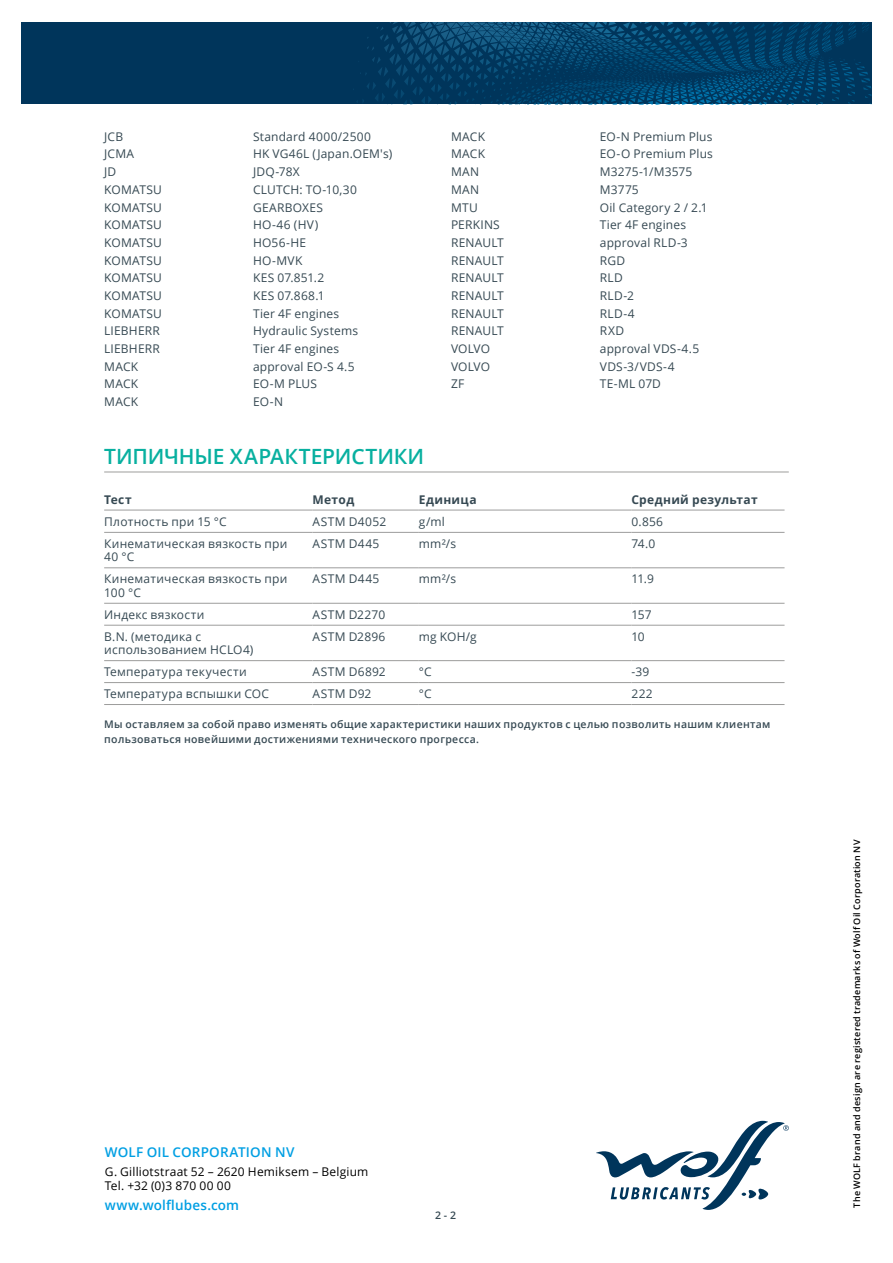
<style>
.page{position:relative;width:893px;height:1263px;background:#fff}
.page>*{position:absolute;margin:0;border:0;box-sizing:border-box;transform-origin:0 0}
.t1{font:600 21px "Open Sans";letter-spacing:-.005em;color:#08b0a0}
.t2{font:600 13.5px "Open Sans";letter-spacing:.01em;color:#009fe3}
.t3{font:12px/13.5px "Open Sans";letter-spacing:.02em;color:#364953}
.t4{font:12px/14.4px "Open Sans";letter-spacing:.015em;color:#000}
.t5{font:700 12px "Open Sans";letter-spacing:.03em;color:#364953}
.t6{font:12px "Open Sans";letter-spacing:.04em;color:#364953}
.t7{font:600 10.5px/15px "Open Sans";letter-spacing:.03em;color:#364953}
.t8{font:600 9px "Open Sans";letter-spacing:.025em;color:#000}
</style>
<div class="page">
<svg style="left:596px;top:1121px;width:193px;height:89px"></svg>
<svg style="left:21px;top:22px;width:851px;height:82px;background:#013b62"></svg>
<hr style="left:104px;top:472px;width:685px;height:1px;background:#9d9d9c">
<hr style="left:104px;top:510px;width:209px;height:1px;background:#9d9d9c">
<hr style="left:313px;top:510px;width:106px;height:1px;background:#9d9d9c">
<hr style="left:419px;top:510px;width:212px;height:1px;background:#9d9d9c">
<hr style="left:631px;top:510px;width:153px;height:1px;background:#9d9d9c">
<hr style="left:104px;top:532px;width:209px;height:1px;background:#9d9d9c">
<hr style="left:313px;top:532px;width:106px;height:1px;background:#9d9d9c">
<hr style="left:419px;top:532px;width:212px;height:1px;background:#9d9d9c">
<hr style="left:631px;top:532px;width:153px;height:1px;background:#9d9d9c">
<hr style="left:104px;top:567px;width:209px;height:1px;background:#9d9d9c">
<hr style="left:313px;top:567px;width:106px;height:1px;background:#9d9d9c">
<hr style="left:419px;top:567px;width:212px;height:1px;background:#9d9d9c">
<hr style="left:631px;top:567px;width:153px;height:1px;background:#9d9d9c">
<hr style="left:104px;top:603px;width:209px;height:1px;background:#9d9d9c">
<hr style="left:313px;top:603px;width:106px;height:1px;background:#9d9d9c">
<hr style="left:419px;top:603px;width:212px;height:1px;background:#9d9d9c">
<hr style="left:631px;top:603px;width:153px;height:1px;background:#9d9d9c">
<hr style="left:104px;top:625px;width:209px;height:1px;background:#9d9d9c">
<hr style="left:313px;top:625px;width:106px;height:1px;background:#9d9d9c">
<hr style="left:419px;top:625px;width:212px;height:1px;background:#9d9d9c">
<hr style="left:631px;top:625px;width:153px;height:1px;background:#9d9d9c">
<hr style="left:104px;top:660px;width:209px;height:1px;background:#9d9d9c">
<hr style="left:313px;top:660px;width:106px;height:1px;background:#9d9d9c">
<hr style="left:419px;top:660px;width:212px;height:1px;background:#9d9d9c">
<hr style="left:631px;top:660px;width:153px;height:1px;background:#9d9d9c">
<hr style="left:104px;top:682px;width:209px;height:1px;background:#9d9d9c">
<hr style="left:313px;top:682px;width:106px;height:1px;background:#9d9d9c">
<hr style="left:419px;top:682px;width:212px;height:1px;background:#9d9d9c">
<hr style="left:631px;top:682px;width:153px;height:1px;background:#9d9d9c">
<hr style="left:104px;top:704px;width:209px;height:1px;background:#9d9d9c">
<hr style="left:313px;top:704px;width:106px;height:1px;background:#9d9d9c">
<hr style="left:419px;top:704px;width:212px;height:1px;background:#9d9d9c">
<hr style="left:631px;top:704px;width:153px;height:1px;background:#9d9d9c">
<p class="t3" style="left:104px;top:129px;width:21px">JCB</p>
<p class="t3" style="left:253px;top:129px;width:120px">Standard 4000/2500</p>
<p class="t3" style="left:104px;top:147px;width:32px">JCMA</p>
<p class="t3" style="left:253px;top:147px;width:141px">HK VG46L (Japan.OEM's)</p>
<p class="t3" style="left:104px;top:165px;width:14px">JD</p>
<p class="t3" style="left:253px;top:165px;width:48px">JDQ-78X</p>
<p class="t3" style="left:104px;top:182px;width:59px">KOMATSU</p>
<p class="t3" style="left:253px;top:182px;width:105px">CLUTCH: TO-10,30</p>
<p class="t3" style="left:104px;top:200px;width:59px">KOMATSU</p>
<p class="t3" style="left:253px;top:200px;width:72px">GEARBOXES</p>
<p class="t3" style="left:104px;top:218px;width:59px">KOMATSU</p>
<p class="t3" style="left:253px;top:218px;width:67px">HO-46 (HV)</p>
<p class="t3" style="left:104px;top:235px;width:59px">KOMATSU</p>
<p class="t3" style="left:253px;top:235px;width:55px">HO56-HE</p>
<p class="t3" style="left:104px;top:253px;width:59px">KOMATSU</p>
<p class="t3" style="left:253px;top:253px;width:51px">HO-MVK</p>
<p class="t3" style="left:104px;top:271px;width:59px">KOMATSU</p>
<p class="t3" style="left:253px;top:271px;width:73px">KES 07.851.2</p>
<p class="t3" style="left:104px;top:289px;width:59px">KOMATSU</p>
<p class="t3" style="left:253px;top:289px;width:73px">KES 07.868.1</p>
<p class="t3" style="left:104px;top:306px;width:59px">KOMATSU</p>
<p class="t3" style="left:253px;top:306px;width:88px">Tier 4F engines</p>
<p class="t3" style="left:104px;top:324px;width:57px">LIEBHERR</p>
<p class="t3" style="left:253px;top:324px;width:107px">Hydraulic Systems</p>
<p class="t3" style="left:104px;top:342px;width:57px">LIEBHERR</p>
<p class="t3" style="left:253px;top:342px;width:88px">Tier 4F engines</p>
<p class="t3" style="left:104px;top:359px;width:36px">MACK</p>
<p class="t3" style="left:253px;top:359px;width:103px">approval EO-S 4.5</p>
<p class="t3" style="left:104px;top:377px;width:36px">MACK</p>
<p class="t3" style="left:253px;top:377px;width:66px">EO-M PLUS</p>
<p class="t3" style="left:104px;top:395px;width:36px">MACK</p>
<p class="t3" style="left:253px;top:395px;width:32px">EO-N</p>
<p class="t3" style="left:451px;top:129px;width:36px">MACK</p>
<p class="t3" style="left:600px;top:129px;width:114px">EO-N Premium Plus</p>
<p class="t3" style="left:451px;top:147px;width:36px">MACK</p>
<p class="t3" style="left:600px;top:147px;width:115px">EO-O Premium Plus</p>
<p class="t3" style="left:451px;top:165px;width:30px">MAN</p>
<p class="t3" style="left:600px;top:165px;width:94px">M3275-1/M3575</p>
<p class="t3" style="left:451px;top:182px;width:30px">MAN</p>
<p class="t3" style="left:600px;top:182px;width:41px">M3775</p>
<p class="t3" style="left:451px;top:200px;width:28px">MTU</p>
<p class="t3" style="left:600px;top:200px;width:109px">Oil Category 2 / 2.1</p>
<p class="t3" style="left:451px;top:218px;width:50px">PERKINS</p>
<p class="t3" style="left:600px;top:218px;width:88px">Tier 4F engines</p>
<p class="t3" style="left:451px;top:236px;width:54px">RENAULT</p>
<p class="t3" style="left:600px;top:236px;width:89px">approval RLD-3</p>
<p class="t3" style="left:451px;top:253px;width:54px">RENAULT</p>
<p class="t3" style="left:600px;top:253px;width:27px">RGD</p>
<p class="t3" style="left:451px;top:271px;width:54px">RENAULT</p>
<p class="t3" style="left:600px;top:271px;width:24px">RLD</p>
<p class="t3" style="left:451px;top:289px;width:54px">RENAULT</p>
<p class="t3" style="left:600px;top:289px;width:36px">RLD-2</p>
<p class="t3" style="left:451px;top:306px;width:54px">RENAULT</p>
<p class="t3" style="left:600px;top:306px;width:36px">RLD-4</p>
<p class="t3" style="left:451px;top:324px;width:54px">RENAULT</p>
<p class="t3" style="left:600px;top:324px;width:26px">RXD</p>
<p class="t3" style="left:451px;top:342px;width:41px">VOLVO</p>
<p class="t3" style="left:600px;top:342px;width:101px">approval VDS-4.5</p>
<p class="t3" style="left:451px;top:359px;width:41px">VOLVO</p>
<p class="t3" style="left:600px;top:359px;width:76px">VDS-3/VDS-4</p>
<p class="t3" style="left:451px;top:377px;width:15px">ZF</p>
<p class="t3" style="left:600px;top:377px;width:63px">TE-ML 07D</p>
<h1 class="t1" style="left:104px;top:442px;width:322px">ТИПИЧНЫЕ ХАРАКТЕРИСТИКИ</h1>
<p class="t5" style="left:104px;top:491px;width:29px">Тест</p>
<p class="t5" style="left:313px;top:491px;width:43px">Метод</p>
<p class="t5" style="left:419px;top:491px;width:59px">Единица</p>
<p class="t5" style="left:631px;top:491px;width:128px">Средний результат</p>
<p class="t3" style="left:104px;top:515px;width:124px">Плотность при 15 °C</p>
<p class="t3" style="left:313px;top:515px;width:75px">ASTM D4052</p>
<p class="t3" style="left:419px;top:515px;width:27px">g/ml</p>
<p class="t3" style="left:631px;top:515px;width:33px">0.856</p>
<p class="t3" style="left:104px;top:536px;width:185px">Кинематическая вязкость при<br>40 °C</p>
<p class="t6" style="left:313px;top:535px;width:68px">ASTM D445</p>
<p class="t3" style="left:419px;top:536px;width:39px">mm²/s</p>
<p class="t3" style="left:631px;top:536px;width:25px">74.0</p>
<p class="t3" style="left:104px;top:572px;width:185px">Кинематическая вязкость при<br>100 °C</p>
<p class="t6" style="left:313px;top:571px;width:68px">ASTM D445</p>
<p class="t3" style="left:419px;top:572px;width:39px">mm²/s</p>
<p class="t3" style="left:631px;top:572px;width:24px">11.9</p>
<p class="t3" style="left:104px;top:607px;width:102px">Индекс вязкости</p>
<p class="t3" style="left:313px;top:607px;width:74px">ASTM D2270</p>
<p class="t3" style="left:631px;top:607px;width:22px">157</p>
<p class="t3" style="left:104px;top:629px;width:151px">B.N. (методика с использованием HCLO4)</p>
<p class="t3" style="left:313px;top:629px;width:74px">ASTM D2896</p>
<p class="t3" style="left:419px;top:629px;width:59px">mg KOH/g</p>
<p class="t3" style="left:631px;top:629px;width:15px">10</p>
<p class="t3" style="left:104px;top:665px;width:144px">Температура текучести</p>
<p class="t3" style="left:313px;top:665px;width:75px">ASTM D6892</p>
<p class="t3" style="left:419px;top:665px;width:14px">°C</p>
<p class="t3" style="left:631px;top:665px;width:19px">-39</p>
<p class="t3" style="left:104px;top:687px;width:166px">Температура вспышки COC</p>
<p class="t3" style="left:313px;top:687px;width:60px">ASTM D92</p>
<p class="t3" style="left:419px;top:687px;width:14px">°C</p>
<p class="t3" style="left:631px;top:687px;width:23px">222</p>
<p class="t7" style="left:104px;top:717px;width:668px">Мы оставляем за собой право изменять общие характеристики наших продуктов с целью позволить нашим клиентам пользоваться новейшими достижениями технического прогресса.</p>
<p class="t2" style="left:105px;top:1143px;width:191px">WOLF OIL CORPORATION NV</p>
<p class="t4" style="left:105px;top:1163px;width:265px">G. Gilliotstraat 52 – 2620 Hemiksem – Belgium<br>Tel. +32 (0)3 870 00 00</p>
<p class="t2" style="left:105px;top:1196px;width:136px">www.wolflubes.com</p>
<p class="t7" style="left:435px;top:1207px;width:22px">2 - 2</p>
<p class="t8" style="left:851px;top:1208px;width:369px;rotate:-90deg">The WOLF brand and design are registered trademarks of Wolf Oil Corporation NV</p>
</div>
